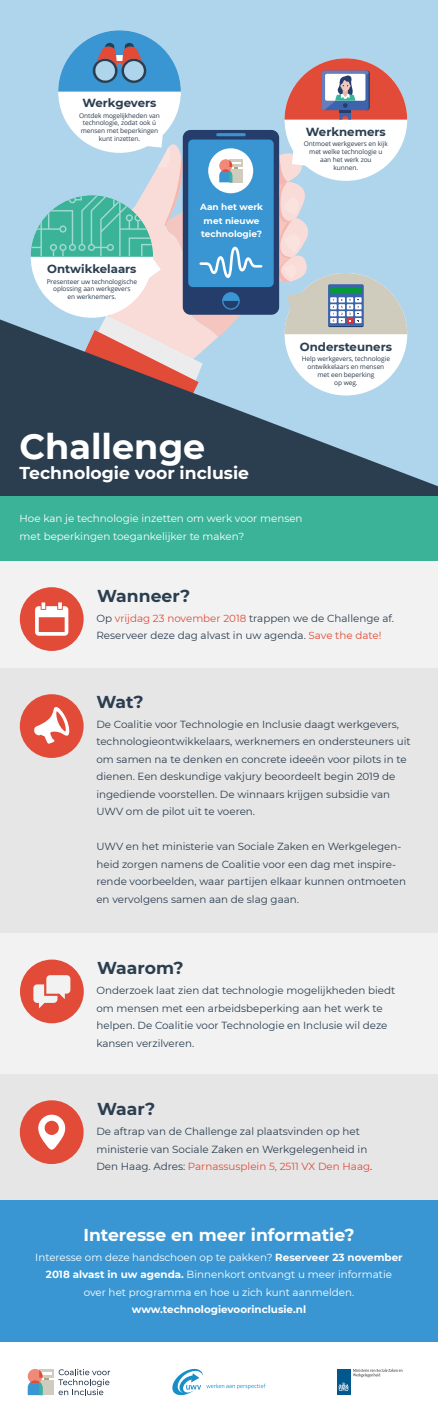
<style>
.page{position:relative;width:438px;height:1422px;background:#fff}
.page>*{position:absolute;margin:0;border:0;box-sizing:border-box;transform-origin:0 0}
.t1{font:700 35px "Montserrat";color:#fff}
.t2{font:700 17.15px "Montserrat";color:#fff}
.t3{font:700 17.15px "Montserrat";color:#2b3e50}
.t4{font:700 11.72px "Montserrat";color:#2b3e50}
.t5{font:10.33px/17.5px "Montserrat";color:#2b3e50}
.t6{font:10.33px/17.5px "Montserrat";color:#fff}
.t7{font:700 10.33px "Montserrat";color:#fff}
.t8{font:700 8.92px/13.4px "Montserrat";color:#fff}
.t9{font:6.56px/7.9px "Open Sans";letter-spacing:-.01em;color:#2b3e50;text-align:center}
.s1{color:#e24b38}
.s2{font-weight:700}
</style>
<div class="page">
<div style="left:0;top:668px;width:438px;height:274px;background:#e6e6e6"></div>
<div style="left:0;top:0;width:438px;height:496px;background:#afd5ed"></div>
<div style="left:58px;top:30px;width:123px;height:123px;background:#fff;border-radius:50%"></div>
<svg style="left:58px;top:30px;width:123px;height:62px"></svg>
<div style="left:284px;top:58px;width:123px;height:123px;background:#fff;border-radius:50%"></div>
<svg style="left:284px;top:58px;width:123px;height:62px"></svg>
<svg style="left:31px;top:126px;width:376px;height:192px"></svg>
<svg style="left:0;top:318px;width:438px;height:243px;fill:#2b3e50"></svg>
<div style="left:0;top:496px;width:438px;height:64px;background:#3bb399"></div>
<div style="left:0;top:561px;width:438px;height:107px;background:#f2f2f2"></div>
<div style="left:0;top:933px;width:438px;height:148px;background:#f2f2f2"></div>
<div style="left:0;top:1074px;width:438px;height:134px;background:#e6e6e6"></div>
<div style="left:20px;top:694px;width:64px;height:64px;background:#e24b38;border-radius:50%"></div>
<svg style="left:34px;top:707px;width:36px;height:37px"></svg>
<div style="left:20px;top:587px;width:64px;height:64px;background:#e24b38;border-radius:50%"></div>
<svg style="left:35px;top:602px;width:33px;height:34px"></svg>
<div style="left:0;top:1200px;width:438px;height:142px;background:#3996d2"></div>
<div style="left:337px;top:1368px;width:13px;height:26px;background:#00588e"></div>
<svg style="left:338px;top:1368px;width:64px;height:23px"></svg>
<svg style="left:58px;top:1369px;width:52px;height:26px"></svg>
<div style="left:39px;top:1369px;width:15px;height:8px;background:#d0ccbd"></div>
<div style="left:39px;top:1380px;width:15px;height:15px;background:#d0ccbd"></div>
<svg style="left:28px;top:1370px;width:24px;height:25px"></svg>
<svg style="left:172px;top:1368px;width:93px;height:28px"></svg>
<div style="left:20px;top:959px;width:64px;height:64px;background:#e24b38;border-radius:50%"></div>
<svg style="left:33px;top:975px;width:37px;height:33px"></svg>
<div style="left:20px;top:1100px;width:64px;height:64px;background:#e24b38;border-radius:50%"></div>
<svg style="left:38px;top:1114px;width:27px;height:35px"></svg>
<p class="t4" style="left:82px;top:94px;width:75px">Werkgevers</p>
<p class="t9" style="left:79px;top:111px;width:82px">Ontdek mogelijkheden van technologie, zodat ook ú mensen met beperkingen kunt inzetten.</p>
<p class="t4" style="left:47px;top:260px;width:91px">Ontwikkelaars</p>
<p class="t9" style="left:47px;top:277px;width:92px">Presenteer uw technologische oplossing aan werkgevers<br>en werknemers.</p>
<p class="t8" style="left:200px;top:200px;width:64px">Aan het werk met nieuwe technologie?</p>
<p class="t4" style="left:306px;top:123px;width:81px">Werknemers</p>
<p class="t9" style="left:304px;top:140px;width:85px">Ontmoet werkgevers en kijk met welke technologie u aan het werk zou<br>kunnen.</p>
<p class="t4" style="left:299px;top:338px;width:94px">Ondersteuners</p>
<p class="t9" style="left:301px;top:355px;width:90px">Help werkgevers, technologie ontwikkelaars en mensen met een beperking<br>op weg.</p>
<h1 class="t1" style="left:20px;top:421px;width:187px">Challenge</h1>
<h2 class="t2" style="left:20px;top:461px;width:231px">Technologie voor inclusie</h2>
<p class="t6" style="left:20px;top:510px;width:284px">Hoe kan je technologie inzetten om werk voor mensen met beperkingen toegankelijker te maken?</p>
<h2 class="t3" style="left:97px;top:583px;width:94px">Wanneer?</h2>
<p class="t5" style="left:96px;top:609px;width:299px">Op <span class="s1">vrijdag 23 november 2018</span> trappen we de Challenge af.<br>Reserveer deze dag alvast in uw agenda. <span class="s1">Save the date!</span></p>
<h2 class="t3" style="left:96px;top:690px;width:49px">Wat?</h2>
<p class="t5" style="left:96px;top:715px;width:315px">De Coalitie voor Technologie en Inclusie daagt werkgevers, technologieontwikkelaars, werknemers en ondersteuners uit om samen na te denken en concrete ideeën voor pilots in te dienen. Een deskundige vakjury beoordeelt begin 2019 de ingediende voorstellen. De winnaars krijgen subsidie van UWV om de pilot uit te voeren.</p>
<p class="t5" style="left:96px;top:837px;width:311px">UWV en het ministerie van Sociale Zaken en Werkgelegen&shy;heid zorgen namens de Coalitie voor een dag met inspire&shy;rende voorbeelden, waar partijen elkaar kunnen ontmoeten en vervolgens samen aan de slag gaan.</p>
<h2 class="t3" style="left:97px;top:955px;width:88px">Waarom?</h2>
<p class="t5" style="left:96px;top:981px;width:300px">Onderzoek laat zien dat technologie mogelijkheden biedt om mensen met een arbeidsbeperking aan het werk te helpen. De Coalitie voor Technologie en Inclusie wil deze kansen verzilveren.</p>
<h2 class="t3" style="left:97px;top:1096px;width:60px">Waar?</h2>
<p class="t5" style="left:96px;top:1122px;width:277px">De aftrap van de Challenge zal plaatsvinden op het ministerie van Sociale Zaken en Werkgelegenheid in<br>Den Haag. Adres: <span class="s1">Parnassusplein 5, 2511 VX Den Haag</span>.</p>
<h2 class="t2" style="left:83px;top:1222px;width:272px">Interesse en meer informatie?</h2>
<p class="t6" style="left:35px;top:1248px;width:369px;text-align:center">Interesse om deze handschoen op te pakken? <span class="s2">Reserveer 23 november<br>2018 alvast in uw agenda.</span> Binnenkort ontvangt u meer informatie over het programma en hoe u zich kunt aanmelden.</p>
<p class="t7" style="left:132px;top:1302px;width:176px">www.technologievoorinclusie.nl</p>
</div>
